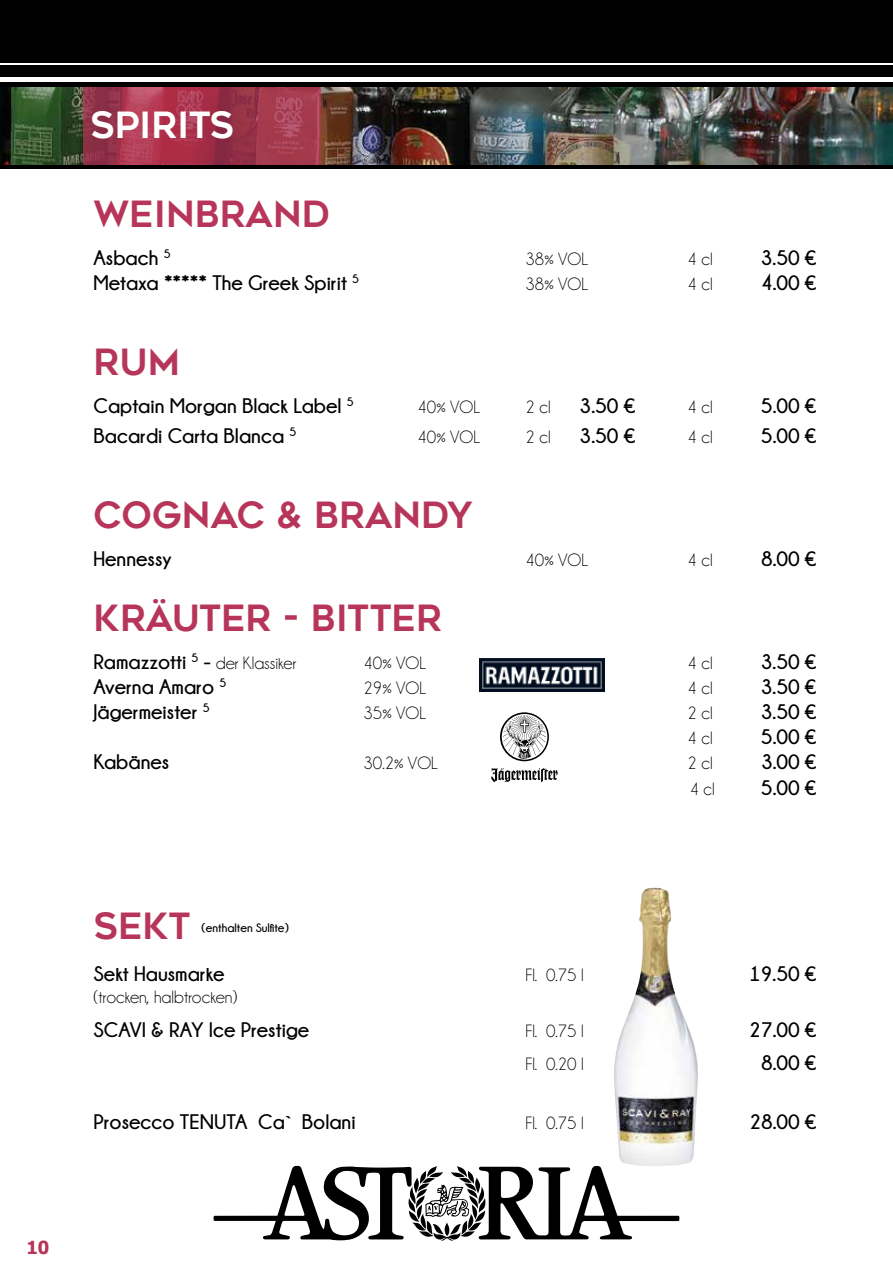
<style>
.page{position:relative;width:893px;height:1263px;background:#fff}
.page>*{position:absolute;margin:0;border:0;box-sizing:border-box;transform-origin:0 0}
.t1{font:36px "Geometos";color:#b7355a}
.t2{font:36px "Geometos";color:#fff}
.t3{font:700 21px "Champagne&Limousines";color:#000}
.t4{font:18px "Champagne&Limousines";color:#000}
.t5{font:700 18px "Tahoma";color:#b7355a}
.t6{font:700 12.3px "Champagne&Limousines";color:#000}
.s1{font-weight:700;font-size:21px}
</style>
<div class="page">
<img style="left:0;top:86px;width:893px;height:80px">
<svg style="left:84px;top:86px;width:237px;height:80px;background:#9e354b"></svg>
<img style="left:480px;top:658px;width:124px;height:34px">
<div style="left:0;top:0;width:893px;height:62px;background:#000"></div>
<div style="left:0;top:66px;width:893px;height:11px;background:#000"></div>
<hr style="left:0;top:166px;width:893px;height:3px;background:#000">
<hr style="left:0;top:82px;width:893px;height:4px;background:#000">
<svg style="left:491px;top:768px;width:67px;height:14px"></svg>
<svg style="left:500px;top:712px;width:49px;height:49px"></svg>
<svg style="left:214px;top:1166px;width:465px;height:75px"></svg>
<img style="left:614px;top:888px;width:84px;height:278px">
<h1 class="t2" style="left:90px;top:105px;width:145px">SPIRITS</h1>
<h1 class="t1" style="left:94px;top:194px;width:238px">WEINBRAND</h1>
<p class="t3" style="left:94px;top:246px;width:78px">Asbach <sup>5</sup></p>
<p class="t4" style="left:526px;top:250px;width:64px">38% VOL</p>
<p class="t4" style="left:688px;top:250px;width:27px">4 cl</p>
<p class="t3" style="left:761px;top:246px;width:57px">3.50 €</p>
<p class="t3" style="left:94px;top:271px;width:267px">Metaxa ***** The Greek Spirit <sup>5</sup></p>
<p class="t4" style="left:526px;top:275px;width:64px">38% VOL</p>
<p class="t4" style="left:688px;top:275px;width:27px">4 cl</p>
<p class="t3" style="left:761px;top:271px;width:57px">4.00 €</p>
<h1 class="t1" style="left:94px;top:342px;width:88px">RUM</h1>
<p class="t3" style="left:94px;top:395px;width:262px">Captain Morgan Black Label <sup>5</sup></p>
<p class="t4" style="left:418px;top:398px;width:64px">40% VOL</p>
<p class="t4" style="left:526px;top:398px;width:27px">2 cl</p>
<p class="t3" style="left:580px;top:395px;width:57px">3.50 €</p>
<p class="t4" style="left:688px;top:398px;width:27px">4 cl</p>
<p class="t3" style="left:761px;top:395px;width:57px">5.00 €</p>
<p class="t3" style="left:94px;top:424px;width:204px">Bacardi Carta Blanca <sup>5</sup></p>
<p class="t4" style="left:418px;top:428px;width:64px">40% VOL</p>
<p class="t4" style="left:526px;top:428px;width:27px">2 cl</p>
<p class="t3" style="left:580px;top:424px;width:57px">3.50 €</p>
<p class="t4" style="left:688px;top:428px;width:27px">4 cl</p>
<p class="t3" style="left:761px;top:424px;width:57px">5.00 €</p>
<h1 class="t1" style="left:94px;top:495px;width:381px">COGNAC &amp; BRANDY</h1>
<p class="t3" style="left:94px;top:547px;width:80px">Hennessy</p>
<p class="t4" style="left:526px;top:551px;width:64px">40% VOL</p>
<p class="t4" style="left:688px;top:551px;width:27px">4 cl</p>
<p class="t3" style="left:761px;top:547px;width:57px">8.00 €</p>
<h1 class="t1" style="left:94px;top:597px;width:350px">KRÄUTER - BITTER</h1>
<p class="t4" style="left:94px;top:653px;width:204px"><span class="s1">Ramazzotti</span> <sup>5</sup> <span class="s1">-</span> der Klassiker</p>
<p class="t4" style="left:364px;top:653px;width:64px">40% VOL</p>
<p class="t4" style="left:688px;top:653px;width:27px">4 cl</p>
<p class="t3" style="left:761px;top:650px;width:57px">3.50 €</p>
<p class="t3" style="left:94px;top:675px;width:134px">Averna Amaro <sup>5</sup></p>
<p class="t4" style="left:364px;top:679px;width:64px">29% VOL</p>
<p class="t4" style="left:688px;top:679px;width:27px">4 cl</p>
<p class="t3" style="left:761px;top:675px;width:57px">3.50 €</p>
<p class="t3" style="left:94px;top:700px;width:118px">Jägermeister <sup>5</sup></p>
<p class="t4" style="left:364px;top:704px;width:64px">35% VOL</p>
<p class="t4" style="left:688px;top:704px;width:27px">2 cl</p>
<p class="t3" style="left:761px;top:700px;width:57px">3.50 €</p>
<p class="t4" style="left:688px;top:729px;width:27px">4 cl</p>
<p class="t3" style="left:761px;top:725px;width:57px">5.00 €</p>
<p class="t3" style="left:94px;top:751px;width:77px">Kabänes</p>
<p class="t4" style="left:364px;top:754px;width:76px">30.2% VOL</p>
<p class="t4" style="left:688px;top:754px;width:27px">2 cl</p>
<p class="t3" style="left:761px;top:751px;width:57px">3.00 €</p>
<p class="t4" style="left:690px;top:779px;width:27px">4 cl</p>
<p class="t3" style="left:761px;top:776px;width:57px">5.00 €</p>
<p class="t5" style="left:26px;top:1234px;width:24px">10</p>
<h1 class="t1" style="left:94px;top:906px;width:98px">SEKT</h1>
<p class="t6" style="left:202px;top:921px;width:89px">(enthalten Sulfite)</p>
<p class="t3" style="left:94px;top:962px;width:132px">Sekt Hausmarke</p>
<p class="t4" style="left:526px;top:966px;width:60px">Fl. 0.75 l</p>
<p class="t3" style="left:749px;top:962px;width:69px">19.50 €</p>
<p class="t4" style="left:94px;top:988px;width:145px">(trocken, halbtrocken)</p>
<p class="t3" style="left:94px;top:1018px;width:217px">SCAVI &amp; RAY Ice Prestige</p>
<p class="t4" style="left:526px;top:1021px;width:60px">Fl. 0.75 l</p>
<p class="t3" style="left:749px;top:1018px;width:69px">27.00 €</p>
<p class="t4" style="left:526px;top:1055px;width:60px">Fl. 0.20 l</p>
<p class="t3" style="left:761px;top:1051px;width:57px">8.00 €</p>
<p class="t3" style="left:94px;top:1110px;width:264px">Prosecco TENUTA Ca` Bolani</p>
<p class="t4" style="left:526px;top:1114px;width:60px">Fl. 0.75 l</p>
<p class="t3" style="left:749px;top:1110px;width:69px">28.00 €</p>
</div>
